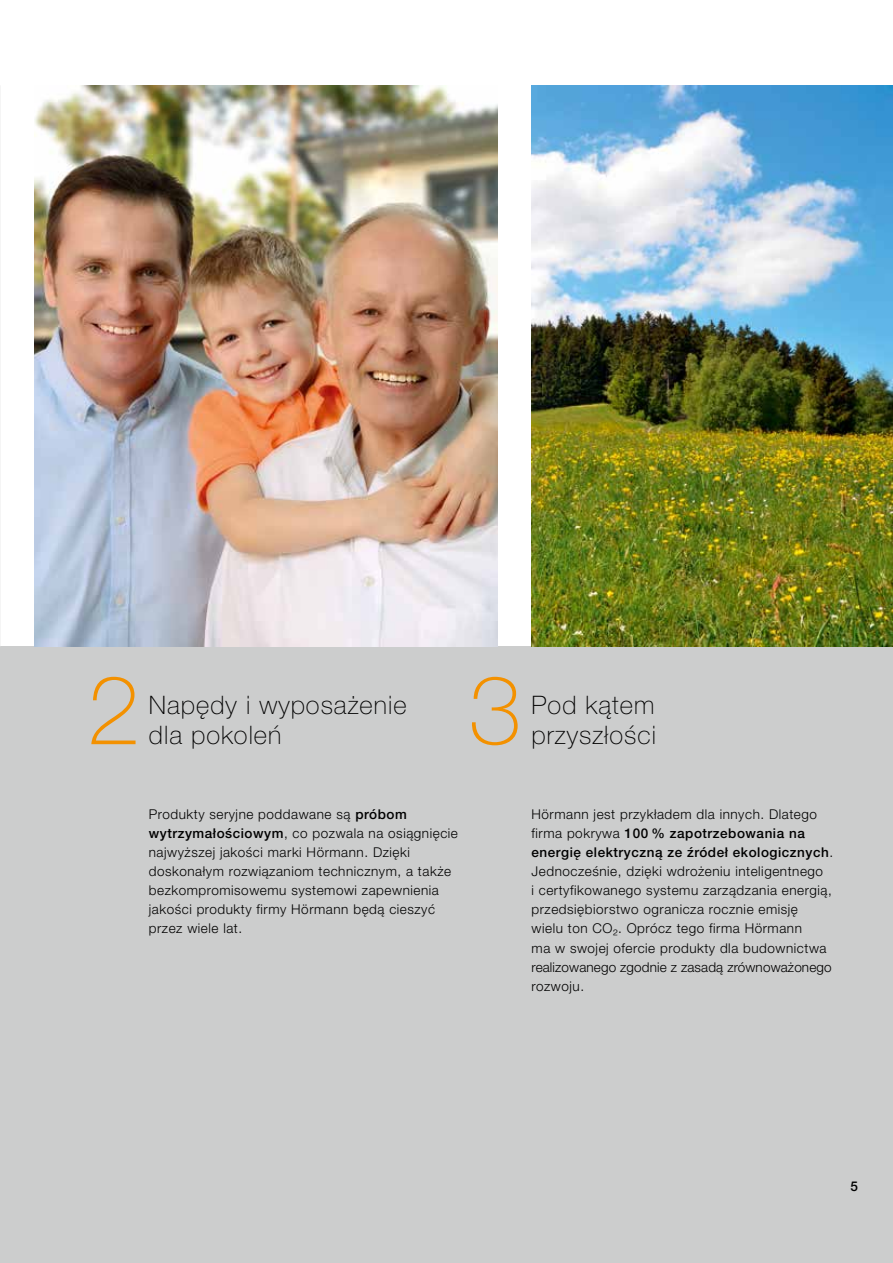
<style>
.page{position:relative;width:893px;height:1263px;background:#fff}
.page>*{position:absolute;margin:0;border:0;box-sizing:border-box;transform-origin:0 0}
.t1{font:100 96px "Hoermann Helvetica Neue";color:#f39100}
.t2{font:100 25.5px/29.7px "Hoermann Helvetica Neue";letter-spacing:.04em;color:#000}
.t3{font:300 13.5px/19.2px "Hoermann Helvetica Neue";letter-spacing:.04em;color:#000}
.t4{font:500 13.5px "Hoermann Helvetica Neue";color:#000}
.s1{font-weight:500}
</style>
<div class="page">
<div style="left:0;top:646px;width:893px;height:617px;background:#cccdcd"></div>
<img style="left:34px;top:85px;width:463px;height:561px">
<img style="left:531px;top:85px;width:362px;height:561px">
<h1 class="t1" style="left:87px;top:642px;width:55px">2</h1>
<h1 class="t1" style="left:469px;top:642px;width:55px">3</h1>
<h2 class="t2" style="left:149px;top:689px;width:259px">Napędy i wyposażenie dla pokoleń</h2>
<h2 class="t2" style="left:531px;top:689px;width:126px">Pod kątem przyszłości</h2>
<p class="t3" style="left:149px;top:803px;width:311px">Produkty seryjne poddawane są <span class="s1">próbom wytrzymałościowym</span>, co pozwala na osiągnięcie najwyższej jakości marki Hörmann. Dzięki doskonałym rozwiązaniom technicznym, a także bezkompromisowemu systemowi zapewnienia jakości produkty firmy Hörmann będą cieszyć przez wiele lat.</p>
<p class="t3" style="left:531px;top:803px;width:303px">Hörmann jest przykładem dla innych. Dlatego firma pokrywa <span class="s1">100 % zapotrzebowania na energię elektryczną ze źródeł ekologicznych</span>.<br>Jednocześnie, dzięki wdrożeniu inteligentnego<br>i certyfikowanego systemu zarządzania energią, przedsiębiorstwo ogranicza rocznie emisję<br>wielu ton CO². Oprócz tego firma Hörmann<br>ma w swojej ofercie produkty dla budownictwa realizowanego zgodnie z zasadą zrównoważonego rozwoju.</p>
<p class="t4" style="left:850px;top:1176px;width:9px">5</p>
</div>
